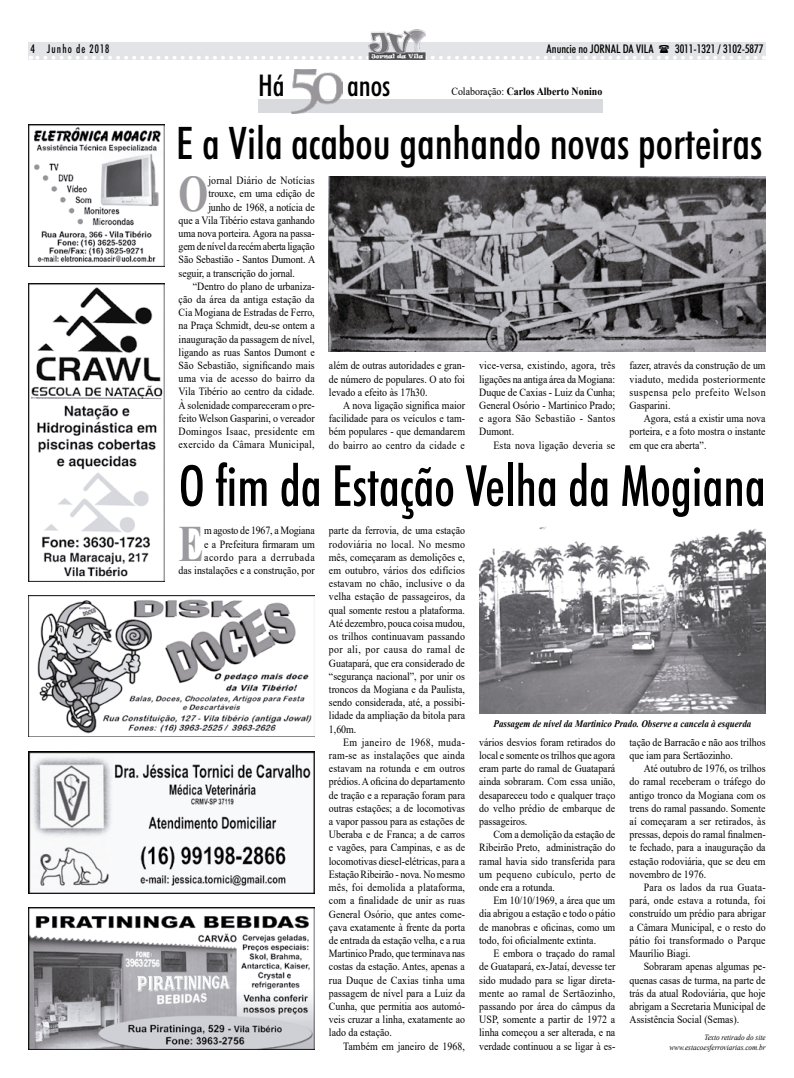
<style>
.page{position:relative;width:794px;height:1078px;background:#fff}
.page>*{position:absolute;margin:0;border:0;box-sizing:border-box;transform-origin:0 0}
.t1{font:500 condensed 56.9px "Futura BT";color:#000;scale:.94 1}
.t2{font:700 50.9px "Times New Roman";color:#9c9a9f;scale:.75 1}
.t3{font:500 condensed 45px "Futura BT";color:#000}
.t4{font:500 condensed 30px "Futura BT";color:#000}
.t5{font:500 condensed 12px "Futura BT";color:#000}
.t6{font:500 condensed 12px "Futura BT";letter-spacing:.1em;color:#000}
.t7{font:11px/13.2px "Times New Roman";color:#000;text-align:justify;scale:.9 1}
.t8{font:11px "Times New Roman";letter-spacing:.025em;color:#000;scale:.9 1}
.t9{font:11px "Times New Roman";letter-spacing:.02em;color:#000;scale:.9 1}
.t10{font:700 11px "Times New Roman";color:#000;scale:.9 1}
.t11{font:11px "Times New Roman";letter-spacing:-.02em;color:#000;scale:.9 1}
.t12{font:11px "Times New Roman";letter-spacing:.03em;color:#000;scale:.9 1}
.t13{font:italic 700 10px "Times New Roman";color:#000;scale:.9 1}
.t14{font:italic 8px/9.6px "Times New Roman";color:#000;text-align:right;scale:.9 1}
.s1{font-weight:400}
</style>
<div class="page">
<div style="left:28px;top:43px;width:737px;height:17px;background:#e2e4e7"></div>
<img style="left:369px;top:29px;width:56px;height:16px">
<img style="left:28px;top:284px;width:136px;height:297px">
<img style="left:28px;top:751px;width:287px;height:141px">
<div style="left:258px;top:99px;width:344px;height:14px;background:#d8dade"></div>
<img style="left:291px;top:69px;width:51px;height:44px">
<img style="left:28px;top:124px;width:136px;height:142px">
<img style="left:28px;top:907px;width:287px;height:141px">
<img style="left:329px;top:176px;width:436px;height:175px">
<img style="left:28px;top:595px;width:287px;height:141px">
<img style="left:479px;top:526px;width:286px;height:187px">
<svg style="left:30px;top:45px;width:725px;height:15px"></svg>
<p class="t6" style="left:30px;top:42px;width:80px">4 Junho de 2018</p>
<p class="t5" style="left:546px;top:42px;width:109px">Anuncie no JORNAL DA VILA</p>
<p class="t5" style="left:675px;top:42px;width:90px">3011-1321 / 3102-5877</p>
<h3 class="t4" style="left:258px;top:67px;width:28px">Há</h3>
<h3 class="t4" style="left:347px;top:67px;width:45px">anos</h3>
<p class="t10" style="left:451px;top:84px;width:169px"><span class="s1">Colaboração:</span> Carlos Alberto Nonino</p>
<h3 class="t3" style="left:176px;top:115px;width:588px">E a Vila acabou ganhando novas porteiras</h3>
<h2 class="t2" style="left:179px;top:157px;width:41px">O</h2>
<p class="t9" style="left:208px;top:173px;width:120px">jornal Diário de Notícias</p>
<p class="t7" style="left:208px;top:187px;width:120px">trouxe, em uma edição de</p>
<p class="t7" style="left:208px;top:200px;width:120px">junho de 1968, a notícia de</p>
<p class="t7" style="left:179px;top:213px;width:153px">que a Vila Tibério estava ganhando</p>
<p class="t7" style="left:179px;top:226px;width:153px">uma nova porteira. Agora na passa-</p>
<p class="t11" style="left:179px;top:239px;width:153px">gem de nível da recém aberta ligação</p>
<p class="t7" style="left:179px;top:253px;width:153px">São Sebastião - Santos Dumont. A</p>
<p class="t7" style="left:179px;top:266px;width:131px">seguir, a transcrição do jornal.</p>
<p class="t7" style="left:193px;top:279px;width:137px">“Dentro do plano de urbaniza-</p>
<p class="t7" style="left:179px;top:292px;width:153px">ção da área da antiga estação da</p>
<p class="t7" style="left:179px;top:305px;width:153px">Cia Mogiana de Estradas de Ferro,</p>
<p class="t7" style="left:179px;top:319px;width:153px">na Praça Schmidt, deu-se ontem a</p>
<p class="t7" style="left:179px;top:332px;width:153px">inauguração da passagem de nível,</p>
<p class="t7" style="left:179px;top:345px;width:153px">ligando as ruas Santos Dumont e</p>
<p class="t7" style="left:179px;top:358px;width:153px">São Sebastião, significando mais</p>
<p class="t8" style="left:179px;top:371px;width:153px">uma via de acesso do bairro da</p>
<p class="t7" style="left:179px;top:385px;width:153px">Vila Tibério ao centro da cidade.</p>
<p class="t7" style="left:179px;top:398px;width:153px">À solenidade compareceram o pre-</p>
<p class="t7" style="left:179px;top:411px;width:153px">feito Welson Gasparini, o vereador</p>
<p class="t12" style="left:179px;top:423px;width:153px">Domingos Isaac, presidente em</p>
<p class="t8" style="left:179px;top:437px;width:153px">exercido da Câmara Municipal,</p>
<p class="t7" style="left:329px;top:358px;width:153px">além de outras autoridades e gran&shy;de número de populares. O ato foi levado a efeito às 17h30.</p>
<p class="t7" style="left:329px;top:398px;width:153px;text-indent:14px">A nova ligação significa maior facilidade para os veículos e tam&shy;bém populares - que demandarem do bairro ao centro da cidade e</p>
<p class="t7" style="left:479px;top:358px;width:153px">vice-versa, existindo, agora, três ligações na antiga área da Mogiana:<br>Duque de Caxias - Luiz da Cunha; General Osório - Martinico Prado; e agora São Sebastião - Santos Dumont.</p>
<p class="t9" style="left:493px;top:437px;width:137px">Esta nova ligação deveria se</p>
<p class="t7" style="left:629px;top:358px;width:153px">fazer, através da construção de um viaduto, medida posteriormente suspensa pelo prefeito Welson Gasparini.</p>
<p class="t7" style="left:629px;top:411px;width:153px;text-indent:14px">Agora, está a existir uma nova porteira, e a foto mostra o instante em que era aberta”.</p>
<h1 class="t1" style="left:179px;top:451px;width:626px">O fim da Estação Velha da Mogiana</h1>
<p class="t7" style="left:179px;top:523px;width:153px;text-align:right">m agosto de 1967, a Mogiana<br>e a Prefeitura firmaram um acordo para a derrubada<br>das instalações e a construção, por</p>
<h2 class="t2" style="left:179px;top:507px;width:35px">E</h2>
<p class="t7" style="left:329px;top:523px;width:153px">parte da ferrovia, de uma estação rodoviária no local. No mesmo mês, começaram as demolições e, em outubro, vários dos edifícios estavam no chão, inclusive o da velha estação de passageiros, da qual somente restou a plataforma.<br>Até dezembro, pouca coisa mudou, os trilhos continuavam passando por ali, por causa do ramal de Guatapará, que era considerado de “segurança nacional”, por unir os troncos da Mogiana e da Paulista, sendo considerada, até, a possibi&shy;lidade da ampliação da bitola para 1,60m.</p>
<p class="t7" style="left:329px;top:735px;width:153px;text-indent:14px">Em janeiro de 1968, muda&shy;ram-se as instalações que ainda estavam na rotunda e em outros prédios. A oficina do departamento de tração e a reparação foram para outras estações; a de locomotivas a vapor passou para as estações de Uberaba e de Franca; a de carros e vagões, para Campinas, e as de locomotivas diesel-elétricas, para a Estação Ribeirão - nova. No mesmo mês, foi demolida a plataforma, com a finalidade de unir as ruas General Osório, que antes come&shy;çava exatamente à frente da porta de entrada da estação velha, e a rua Martinico Prado, que terminava nas costas da estação. Antes, apenas a rua Duque de Caxias tinha uma passagem de nível para a Luiz da Cunha, que permitia aos automó&shy;veis cruzar a linha, exatamente ao lado da estação.</p>
<p class="t7" style="left:343px;top:1038px;width:137px">Também em janeiro de 1968,</p>
<p class="t13" style="left:493px;top:716px;width:288px">Passagem de nível da Martinico Prado. Observe a cancela à esquerda</p>
<p class="t7" style="left:479px;top:735px;width:153px">vários desvios foram retirados do local e somente os trilhos que agora eram parte do ramal de Guatapará ainda sobraram. Com essa união, desapareceu todo e qualquer traço do velho prédio de embarque de passageiros.</p>
<p class="t7" style="left:479px;top:827px;width:153px;text-indent:14px">Com a demolição da estação de Ribeirão Preto, administração do ramal havia sido transferida para um pequeno cubículo, perto de onde era a rotunda.</p>
<p class="t7" style="left:479px;top:893px;width:153px;text-indent:14px">Em 10/10/1969, a área que um dia abrigou a estação e todo o pátio de manobras e oficinas, como um todo, foi oficialmente extinta.</p>
<p class="t7" style="left:479px;top:946px;width:153px;text-indent:14px">E embora o traçado do ramal de Guatapará, ex-Jataí, devesse ter sido mudado para se ligar direta&shy;mente ao ramal de Sertãozinho, passando por área do câmpus da USP, somente a partir de 1972 a linha começou a ser alterada, e na verdade continuou a se ligar à es-</p>
<p class="t7" style="left:629px;top:735px;width:153px">tação de Barracão e não aos trilhos que iam para Sertãozinho.</p>
<p class="t7" style="left:629px;top:761px;width:153px;text-indent:14px">Até outubro de 1976, os trilhos do ramal receberam o tráfego do antigo tronco da Mogiana com os trens do ramal passando. Somente aí começaram a ser retirados, às pressas, depois do ramal finalmen&shy;te fechado, para a inauguração da estação rodoviária, que se deu em novembro de 1976.</p>
<p class="t7" style="left:629px;top:880px;width:153px;text-indent:14px">Para os lados da rua Guata&shy;pará, onde estava a rotunda, foi construído um prédio para abrigar a Câmara Municipal, e o resto do pátio foi transformado o Parque Maurílio Biagi.</p>
<p class="t7" style="left:629px;top:959px;width:153px;text-indent:14px">Sobraram apenas algumas pe&shy;quenas casas de turma, na parte de trás da atual Rodoviária, que hoje abrigam a Secretaria Municipal de Assistência Social (Semas).</p>
<p class="t14" style="left:669px;top:1031px;width:108px">Texto retirado do site www.estacoesferroviarias.com.br</p>
</div>
